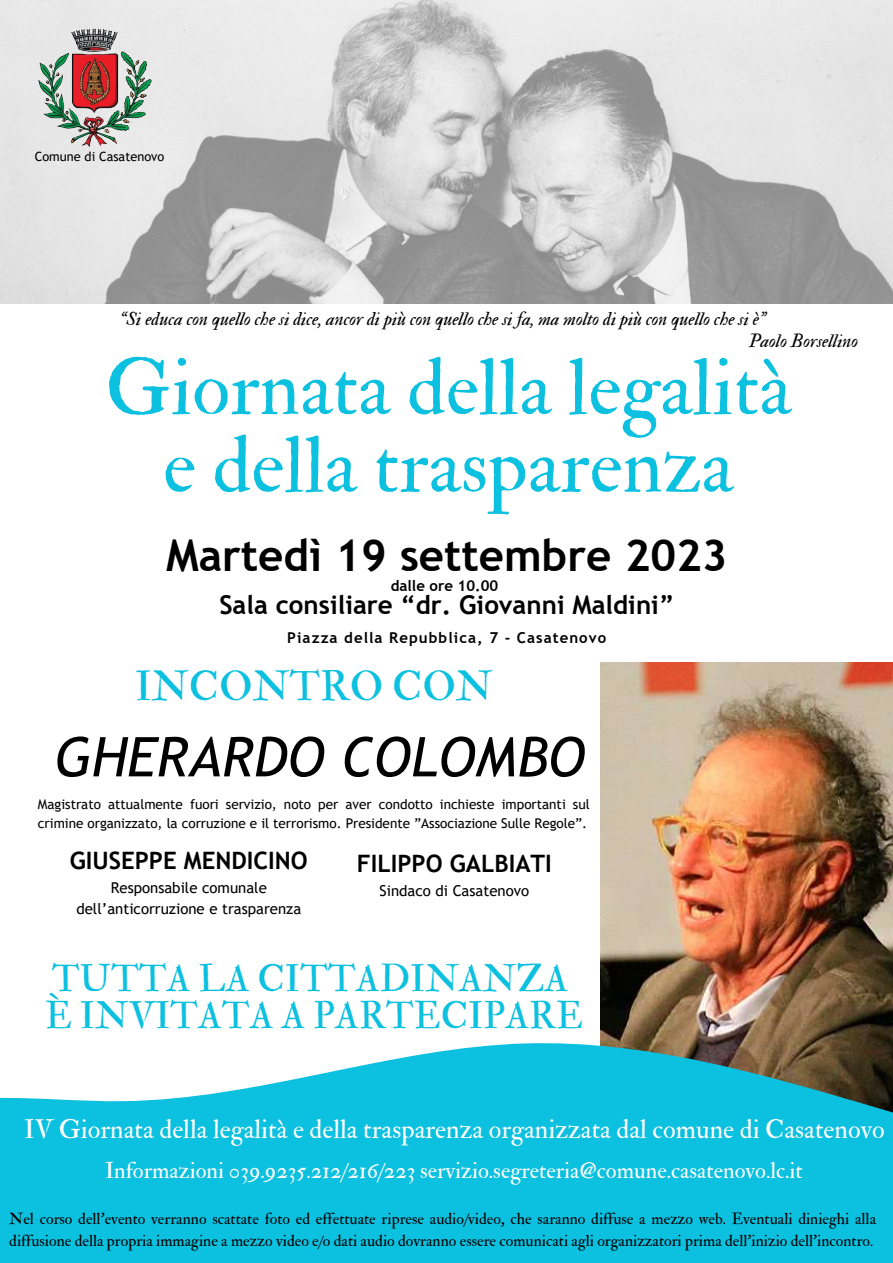
<style>
.page{position:relative;width:893px;height:1263px;background:#fff}
.page>*{position:absolute;margin:0;border:0;box-sizing:border-box;transform-origin:0 0}
.t1{font:78.75px/77.6px "IM FELL Double Pica Roman";color:#0cc0df;text-align:center}
.t2{font:italic 54.75px "Trebuchet MS";color:#000}
.t3{font:700 43.88px "Trebuchet MS";color:#000}
.t4{font:41.25px "IM FELL Double Pica Roman";color:#0cc0df}
.t5{font:37.5px/37.1px "IM FELL Double Pica Roman";color:#0cc0df}
.t6{font:26.25px "IM FELL Double Pica Roman";color:#fff}
.t7{font:700 25.88px "Trebuchet MS";color:#000}
.t8{font:700 24px "Trebuchet MS";color:#000}
.t9{font:22.5px "IM FELL Double Pica Roman";color:#fff}
.t10{font:18.75px/22.1px "IM FELL Double Pica Italic";color:#000}
.t11{font:15.75px/22px "IM FELL Double Pica Roman";color:#000}
.t12{font:15px/20.9px "Trebuchet MS";color:#000;text-align:center}
.t13{font:700 15px "Trebuchet MS";letter-spacing:.07em;color:#000}
.t14{font:700 15px "Trebuchet MS";color:#000}
.t15{font:13.5px/18.6px "Trebuchet MS";color:#000}
.t16{font:12.75px "Trebuchet MS";color:#000}
</style>
<div class="page">
<img style="left:0;top:0;width:893px;height:304px">
<img style="left:32px;top:26px;width:123px;height:139px">
<img style="left:600px;top:663px;width:293px;height:348px">
<svg style="left:0;top:1011px;width:893px;height:252px;fill:#0cc0df"></svg>
<p class="t16" style="left:35px;top:149px;width:131px">Comune di Casatenovo</p>
<p class="t10" style="left:749px;top:308px;width:111px;text-indent:-629px">“Si educa con quello che si dice, ancor di più con quello che si fa, ma molto di più con quello che si è”<br>Paolo Borsellino</p>
<h1 class="t1" style="left:105px;top:351px;width:688px">Giornata della legalità e della trasparenza</h1>
<h3 class="t3" style="left:166px;top:530px;width:563px">Martedì 19 settembre 2023</h3>
<p class="t14" style="left:391px;top:576px;width:109px">dalle ore 10.00</p>
<h3 class="t7" style="left:219px;top:590px;width:456px">Sala consiliare “dr. Giovanni Maldini”</h3>
<p class="t13" style="left:287px;top:629px;width:320px">Piazza della Repubblica, 7 - Casatenovo</p>
<h3 class="t4" style="left:135px;top:661px;width:359px">INCONTRO CON</h3>
<h2 class="t2" style="left:54px;top:725px;width:532px">GHERARDO COLOMBO</h2>
<p class="t15" style="left:38px;top:795px;width:553px">Magistrato attualmente fuori servizio, noto per aver condotto inchieste importanti sul crimine organizzato, la corruzione e il terrorismo. Presidente ”Associazione Sulle Regole”.</p>
<h3 class="t8" style="left:70px;top:846px;width:239px">GIUSEPPE MENDICINO</h3>
<p class="t12" style="left:76px;top:877px;width:226px">Responsabile comunale dell’anticorruzione e trasparenza</p>
<h3 class="t8" style="left:357px;top:850px;width:197px">FILIPPO GALBIATI</h3>
<p class="t12" style="left:379px;top:881px;width:151px">Sindaco di Casatenovo</p>
<h3 class="t5" style="left:45px;top:960px;width:539px">TUTTA LA CITTADINANZA<br>È INVITATA A PARTECIPARE</h3>
<h3 class="t6" style="left:24px;top:1113px;width:862px">IV Giornata della legalità e della trasparenza organizzata dal comune di Casatenovo</h3>
<h3 class="t9" style="left:105px;top:1157px;width:699px">Informazioni 039.9235.212/216/223 servizio.segreteria@comune.casatenovo.lc.it</h3>
<p class="t11" style="left:9px;top:1208px;width:868px">Nel corso dell’evento verranno scattate foto ed effettuate riprese audio/video, che saranno diffuse a mezzo web. Eventuali dinieghi alla diffusione della propria immagine a mezzo video e/o dati audio dovranno essere comunicati agli organizzatori prima dell’inizio dell’incontro.</p>
</div>
